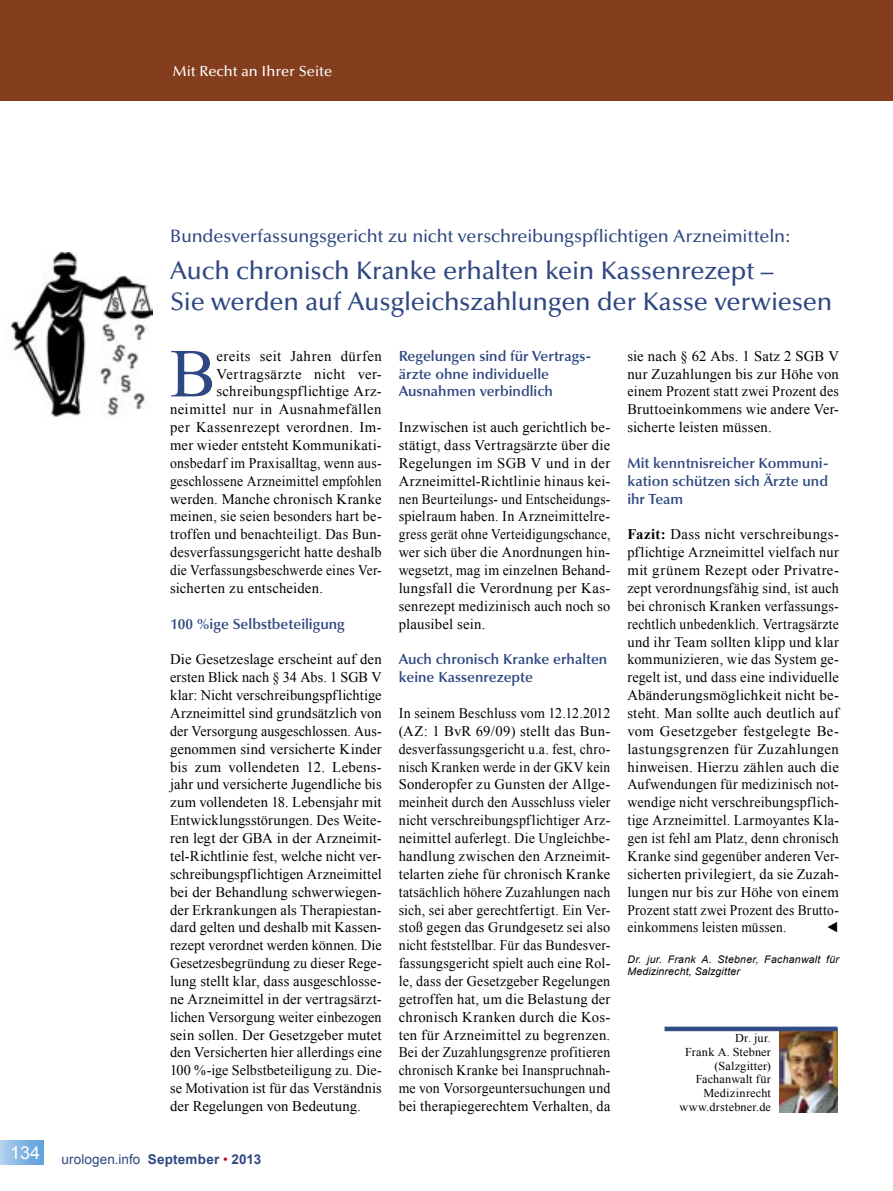
<style>
.page{position:relative;width:893px;height:1191px;background:#fff}
.page>*{position:absolute;margin:0;border:0;box-sizing:border-box;transform-origin:0 0}
.Fließtext_-_4spaltensatz{font:68.7px "Times New Roman";color:#2f4882}
.headline{font:500 25.5px "Optima";letter-spacing:-.01em;color:#2f4882}
.headline-2{font:500 18px "Optima";letter-spacing:-.01em;color:#2f4882}
.t1{font:18px "Arial";color:#fff}
.Fließtext_-_4spaltensatz-2{font:14.7px/17.9px "Times New Roman";letter-spacing:.02em;color:#000;text-align:justify}
.Fließtext_-_4spaltensatz-3{font:14.7px/17.9px "Times New Roman";letter-spacing:.02em;color:#000;text-align:justify;scale:.95 1}
.Fließtext-Headline{font:600 14.7px/17.9px "Optima";color:#2f4882}
.Fließtext_-_4spaltensatz-4{font:14.7px "Times New Roman";letter-spacing:.02em;color:#000;scale:.92 1}
.Fließtext_-_4spaltensatz-5{font:14.7px "Times New Roman";letter-spacing:.02em;color:#000;scale:.91 1}
.Fließtext_-_4spaltensatz-6{font:14.7px "Times New Roman";letter-spacing:.02em;color:#000;scale:.93 1}
.Fließtext_-_4spaltensatz-7{font:14.7px "Times New Roman";letter-spacing:.02em;color:#000;scale:.96 1}
.Fließtext-Headline-2{font:500 14.7px "Optima";color:#fff}
.Fließtext_-_4spaltensatz-8{font:14.7px "Arial";color:#000;scale:.91 1}
.t2{font:13.5px "Arial";letter-spacing:.005em;color:#2f4882}
.Fließtext_-_4spaltensatz-9{font:12px "Times New Roman";letter-spacing:.02em;color:#000}
.Literatur{font:italic 10.5px/12.6px "Arial";letter-spacing:.025em;color:#000}
.s1{font-weight:700}
.s2{color:#be0027}
</style>
<div class="page">
<div style="left:0;top:1140px;width:43px;height:24px;background:linear-gradient(to right,#b0d1ee,#5b9eda)"></div>
<div style="left:0;top:0;width:893px;height:101px;background:#843e1e"></div>
<img style="left:10px;top:252px;width:142px;height:165px">
<img style="left:779px;top:1031px;width:59px;height:81px">
<div style="left:665px;top:1026px;width:173px;height:5px;border:2px solid #344e87"></div>
<p class="Fließtext-Headline-2" style="left:173px;top:63px;width:161px">Mit Recht an Ihrer Seite</p>
<p class="t1" style="left:10px;top:1140px;width:32px">134</p>
<p class="headline-2" style="left:170px;top:225px;width:622px">Bundesverfassungsgericht zu nicht verschreibungspflichtigen Arzneimitteln:</p>
<p class="headline" style="left:170px;top:256px;width:605px">Auch chronisch Kranke erhalten kein Kassenrezept –</p>
<p class="headline" style="left:170px;top:287px;width:664px">Sie werden auf Ausgleichszahlungen der Kasse verwiesen</p>
<p class="Fließtext_-_4spaltensatz" style="left:170px;top:327px;width:47px">B</p>
<p class="Fließtext_-_4spaltensatz-2" style="left:217px;top:346px;width:167px">ereits seit Jahren dürfen</p>
<p class="Fließtext_-_4spaltensatz-2" style="left:217px;top:364px;width:167px">Vertragsärzte nicht ver-</p>
<p class="Fließtext_-_4spaltensatz-2" style="left:217px;top:382px;width:167px">schreibungspflichtige Arz-</p>
<p class="Fließtext_-_4spaltensatz-2" style="left:170px;top:400px;width:213px">neimittel nur in Ausnahmefällen</p>
<p class="Fließtext_-_4spaltensatz-2" style="left:170px;top:418px;width:213px">per Kassenrezept verordnen. Im-</p>
<p class="Fließtext_-_4spaltensatz-2" style="left:170px;top:436px;width:213px">mer wieder entsteht Kommunikati-</p>
<p class="Fließtext_-_4spaltensatz-6" style="left:170px;top:453px;width:229px">onsbedarf im Praxisalltag, wenn aus-</p>
<p class="Fließtext_-_4spaltensatz-4" style="left:170px;top:471px;width:231px">geschlossene Arzneimittel empfohlen</p>
<p class="Fließtext_-_4spaltensatz-2" style="left:170px;top:489px;width:213px">werden. Manche chronisch Kranke</p>
<p class="Fließtext_-_4spaltensatz-7" style="left:170px;top:506px;width:222px">meinen, sie seien besonders hart be-</p>
<p class="Fließtext_-_4spaltensatz-2" style="left:170px;top:525px;width:213px">troffen und benachteiligt. Das Bun-</p>
<p class="Fließtext_-_4spaltensatz-2" style="left:170px;top:543px;width:213px">desverfassungsgericht hatte deshalb</p>
<p class="Fließtext_-_4spaltensatz-5" style="left:170px;top:560px;width:234px">die Verfassungsbeschwerde eines Ver-</p>
<p class="Fließtext_-_4spaltensatz-2" style="left:170px;top:579px;width:154px">sicherten zu entscheiden.</p>
<p class="Fließtext-Headline" style="left:170px;top:615px;width:176px">100 %ige Selbstbeteiligung</p>
<p class="Fließtext_-_4spaltensatz-2" style="left:170px;top:650px;width:213px">Die Gesetzeslage erscheint auf den ersten Blick nach § 34 Abs. 1 SGB V klar: Nicht verschreibungspflichtige Arzneimittel sind grundsätzlich von der Versorgung ausgeschlossen. Aus&shy;genommen sind versicherte Kinder bis zum vollendeten 12. Lebens&shy;jahr und versicherte Jugendliche bis zum vollendeten 18. Lebensjahr mit Entwicklungsstörungen. Des Weite&shy;ren legt der GBA in der Arzneimit&shy;tel-Richtlinie fest, welche nicht ver&shy;schreibungspflichtigen Arzneimittel bei der Behandlung schwerwiegen&shy;der Erkrankungen als Therapiestan&shy;dard gelten und deshalb mit Kassen&shy;rezept verordnet werden können. Die Gesetzesbegründung zu dieser Rege&shy;lung stellt klar, dass ausgeschlosse&shy;ne Arzneimittel in der vertragsärzt&shy;lichen Versorgung weiter einbezogen sein sollen. Der Gesetzgeber mutet den Versicherten hier allerdings eine 100 %-ige Selbstbeteiligung zu. Die&shy;se Motivation ist für das Verständnis der Regelungen von Bedeutung.</p>
<p class="t2" style="left:62px;top:1150px;width:201px">urologen.info <span class="s1">September</span> <span class="s2">•</span> <span class="s1">2013</span></p>
<p class="Fließtext-Headline" style="left:399px;top:347px;width:194px">Regelungen sind für Vertrags&shy;ärzte ohne individuelle</p>
<p class="Fließtext-Headline" style="left:399px;top:383px;width:156px">Ausnahmen verbindlich</p>
<p class="Fließtext_-_4spaltensatz-2" style="left:399px;top:418px;width:213px">Inzwischen ist auch gerichtlich be&shy;stätigt, dass Vertragsärzte über die Regelungen im SGB V und in der Arzneimittel-Richtlinie hinaus kei&shy;nen Beurteilungs- und Entscheidungs&shy;spielraum haben. In Arzneimittelre&shy;gress gerät ohne Verteidigungschance, wer sich über die Anordnungen hin&shy;wegsetzt, mag im einzelnen Behand&shy;lungsfall die Verordnung per Kas&shy;senrezept medizinisch auch noch so plausibel sein.</p>
<p class="Fließtext-Headline" style="left:399px;top:650px;width:210px">Auch chronisch Kranke erhalten keine Kassenrezepte</p>
<p class="Fließtext_-_4spaltensatz-3" style="left:399px;top:704px;width:224px">In seinem Beschluss vom 12.12.2012 (AZ: 1 BvR 69/09) stellt das Bun&shy;desverfassungsgericht u.a. fest, chro&shy;nisch Kranken werde in der GKV kein Sonderopfer zu Gunsten der Allge&shy;meinheit durch den Ausschluss vieler nicht verschreibungspflichtiger Arz&shy;neimittel auferlegt. Die Ungleichbe&shy;handlung zwischen den Arzneimit&shy;telarten ziehe für chronisch Kranke tatsächlich höhere Zuzahlungen nach sich, sei aber gerechtfertigt. Ein Ver&shy;stoß gegen das Grundgesetz sei also nicht feststellbar. Für das Bundesver&shy;fassungsgericht spielt auch eine Rol&shy;le, dass der Gesetzgeber Regelungen getroffen hat, um die Belastung der chronisch Kranken durch die Kos&shy;ten für Arzneimittel zu begrenzen.<br>Bei der Zuzahlungsgrenze profitieren chronisch Kranke bei Inanspruchnah&shy;me von Vorsorgeuntersuchungen und bei therapiegerechtem Verhalten, da</p>
<p class="Fließtext_-_4spaltensatz-2" style="left:627px;top:346px;width:213px">sie nach § 62 Abs. 1 Satz 2 SGB V nur Zuzahlungen bis zur Höhe von einem Prozent statt zwei Prozent des Bruttoeinkommens wie andere Ver&shy;sicherte leisten müssen.</p>
<p class="Fließtext-Headline" style="left:627px;top:454px;width:203px;text-align:justify">Mit kenntnisreicher Kommuni&shy;kation schützen sich Ärzte und ihr Team</p>
<p class="Fließtext_-_4spaltensatz-2" style="left:627px;top:525px;width:213px"><span class="s1">Fazit:</span> Dass nicht verschreibungs&shy;pflichtige Arzneimittel vielfach nur mit grünem Rezept oder Privatre&shy;zept verordnungsfähig sind, ist auch bei chronisch Kranken verfassungs&shy;rechtlich unbedenklich. Vertragsärzte und ihr Team sollten klipp und klar kommunizieren, wie das System ge&shy;regelt ist, und dass eine individuelle Abänderungsmöglichkeit nicht be&shy;steht. Man sollte auch deutlich auf vom Gesetzgeber festgelegte Be&shy;lastungsgrenzen für Zuzahlungen hinweisen. Hierzu zählen auch die Aufwendungen für medizinisch not&shy;wendige nicht verschreibungspflich&shy;tige Arzneimittel. Larmoyantes Kla&shy;gen ist fehl am Platz, denn chronisch Kranke sind gegenüber anderen Ver&shy;sicherten privilegiert, da sie Zuzah&shy;lungen nur bis zur Höhe von einem Prozent statt zwei Prozent des Brutto&shy;einkommens leisten müssen.</p>
<p class="Fließtext_-_4spaltensatz-8" style="left:826px;top:917px;width:16px">◄</p>
<p class="Literatur" style="left:627px;top:953px;width:213px">Dr. jur. Frank A. Stebner, Fachanwalt für<br>Medizinrecht, Salzgitter</p>
<p class="Fließtext_-_4spaltensatz-9" style="left:735px;top:1029px;width:37px">Dr. jur.</p>
<p class="Fließtext_-_4spaltensatz-9" style="left:685px;top:1043px;width:87px">Frank A. Stebner</p>
<p class="Fließtext_-_4spaltensatz-9" style="left:714px;top:1057px;width:58px">(Salzgitter)</p>
<p class="Fließtext_-_4spaltensatz-9" style="left:696px;top:1071px;width:77px">Fachanwalt für</p>
<p class="Fließtext_-_4spaltensatz-9" style="left:703px;top:1085px;width:69px">Medizinrecht</p>
<p class="Fließtext_-_4spaltensatz-9" style="left:679px;top:1098px;width:93px">www.drstebner.de</p>
</div>
